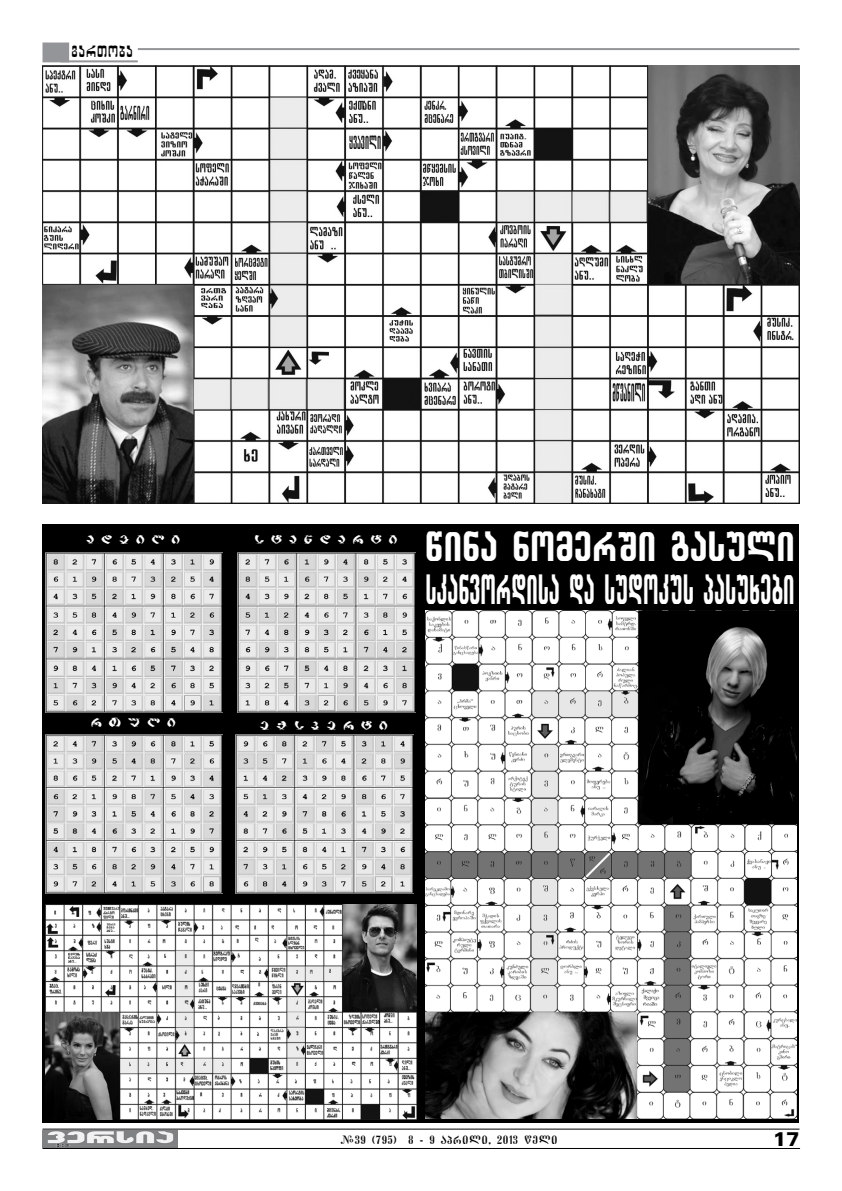
<style>
.page{position:relative;width:842px;height:1191px;background:#fff}
.page>*{position:absolute;margin:0;border:0;box-sizing:border-box;transform-origin:0 0}
.t1{font:43px/43px "GEO Balav Mtavr";color:#fff;scale:.82 1}
.t2{font:20px "USA Black";color:#000}
.t3{font:13px "GHINURI";letter-spacing:.21em;color:#fff;scale:2.3 1}
.t4{font:12px "Geo Gedi Mze";color:#000;scale:2 1}
.t5{font:10px "Dumba Mtavr";color:#000}
</style>
<div class="page">
<hr style="left:43px;top:1128px;width:756px;height:1px;background:#000">
<img style="left:43px;top:1130px;width:135px;height:17px">
<hr style="left:43px;top:1148px;width:757px;height:1px;background:#000">
<hr style="left:61px;top:60px;width:77px;height:2px;background:#939598">
<div style="left:43px;top:43px;width:26px;height:19px;background:#939598"></div>
<div style="left:42px;top:42px;width:27px;height:20px;border:1px solid #939598"></div>
<hr style="left:138px;top:48px;width:661px;height:2px;background:#939598">
<div style="left:42px;top:524px;width:757px;height:599px;background:#000"></div>
<img style="left:45px;top:904px;width:372px;height:215px">
<img style="left:425px;top:610px;width:371px;height:508px">
<img style="left:238px;top:553px;width:177px;height:159px">
<img style="left:45px;top:734px;width:178px;height:159px">
<img style="left:236px;top:734px;width:177px;height:159px">
<img style="left:45px;top:553px;width:178px;height:159px">
<img style="left:42px;top:65px;width:757px;height:438px">
<p class="t4" style="left:72px;top:43px;width:32px">GARTOBA</p>
<p class="t3" style="left:87px;top:534px;width:42px">ADVILI</p>
<p class="t3" style="left:255px;top:534px;width:64px">STANDARTI</p>
<p class="t1" style="left:425px;top:524px;width:453px">WINA NOMERSI GASULI<br>SKANVORDISA DA SUDOKUS PASUXEBI</p>
<p class="t3" style="left:91px;top:717px;width:39px">RTULI</p>
<p class="t3" style="left:260px;top:721px;width:57px">EQSPERTI</p>
<p class="t5" style="left:340px;top:1134px;width:219px">#39 (795) 8 - 9 APRILI, 2013 WELI</p>
<p class="t2" style="left:773px;top:1126px;width:28px">17</p>
</div>
